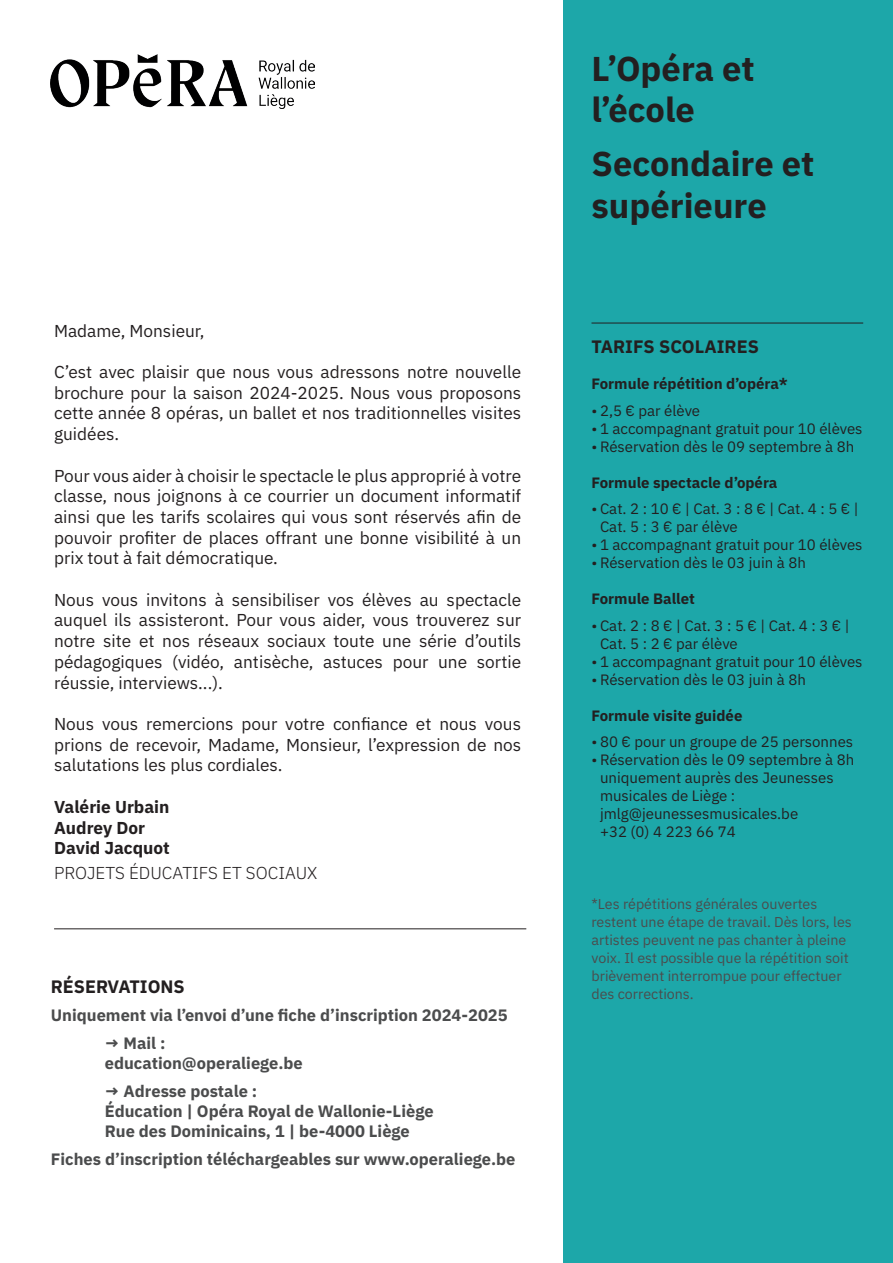
<style>
.page{position:relative;width:893px;height:1263px;background:#fff}
.page>*{position:absolute;margin:0;border:0;box-sizing:border-box;transform-origin:0 0}
.t1{font:700 34.5px/41.4px "IBM Plex Sans";color:#231f20}
.t2{font:700 18px "IBM Plex Sans";color:#231f20}
.t3{font:17.25px/20.7px "IBM Plex Sans";color:#231f20;text-align:justify}
.t4{font:700 17.25px/20.7px "IBM Plex Sans";color:#231f20}
.t5{font:300 17.25px "IBM Plex Sans";color:#231f20}
.t6{font:700 16.5px/19.8px "IBM Plex Sans";color:#4b4c4d}
.t7{font:15px/18px "IBM Plex Sans";color:#231f20}
.t8{font:700 15px "IBM Plex Sans";color:#231f20}
.t9{font:14.25px/18px "IBM Plex Sans";color:#4b4c4d}
</style>
<div class="page">
<div style="left:563px;top:0;width:330px;height:1263px;background:#1da7a9"></div>
<img style="left:51px;top:54px;width:263px;height:54px">
<hr style="left:54px;top:928px;width:472px;height:1px;background:#231f20">
<hr style="left:591px;top:323px;width:272px;height:1px;background:#231f20">
<p class="t3" style="left:54px;top:319px;width:152px">Madame, Monsieur,</p>
<p class="t3" style="left:54px;top:360px;width:469px">C’est avec plaisir que nous vous adressons notre nouvelle brochure pour la saison 2024-2025. Nous vous proposons cette année 8 opéras, un ballet et nos traditionnelles visites guidées.</p>
<p class="t3" style="left:54px;top:464px;width:469px">Pour vous aider à choisir le spectacle le plus approprié à votre classe, nous joignons à ce courrier un document informatif ainsi que les tarifs scolaires qui vous sont réservés afin de pouvoir profiter de places offrant une bonne visibilité à un prix tout à fait démocratique.</p>
<p class="t3" style="left:54px;top:588px;width:469px">Nous vous invitons à sensibiliser vos élèves au spectacle auquel ils assisteront. Pour vous aider, vous trouverez sur notre site et nos réseaux sociaux toute une série d’outils pédagogiques (vidéo, antisèche, astuces pour une sortie réussie, interviews...).</p>
<p class="t3" style="left:54px;top:712px;width:469px">Nous vous remercions pour votre confiance et nous vous prions de recevoir, Madame, Monsieur, l’expression de nos salutations les plus cordiales.</p>
<p class="t4" style="left:54px;top:795px;width:117px">Valérie Urbain<br>Audrey Dor<br>David Jacquot</p>
<p class="t5" style="left:54px;top:860px;width:265px">PROJETS ÉDUCATIFS ET SOCIAUX</p>
<p class="t2" style="left:51px;top:972px;width:136px">RÉSERVATIONS</p>
<p class="t6" style="left:51px;top:1004px;width:458px">Uniquement via l’envoi d’une fiche d’inscription 2024-2025</p>
<p class="t6" style="left:105px;top:1032px;width:199px">→ Mail : education@operaliege.be</p>
<p class="t6" style="left:105px;top:1080px;width:330px">→ Adresse postale :<br>Éducation | Opéra Royal de Wallonie-Liège<br>Rue des Dominicains, 1 | be-4000 Liège</p>
<p class="t6" style="left:51px;top:1148px;width:466px">Fiches d’inscription téléchargeables sur www.operaliege.be</p>
<h1 class="t1" style="left:591px;top:45px;width:165px">L’Opéra et l’école</h1>
<h1 class="t1" style="left:591px;top:141px;width:224px">Secondaire et supérieure</h1>
<p class="t2" style="left:591px;top:332px;width:169px">TARIFS SCOLAIRES</p>
<p class="t8" style="left:591px;top:372px;width:198px">Formule répétition d’opéra*</p>
<p class="t7" style="left:591px;top:400px;width:110px">• 2,5 € par élève</p>
<p class="t7" style="left:591px;top:418px;width:273px">• 1 accompagnant gratuit pour 10 élèves</p>
<p class="t7" style="left:591px;top:436px;width:264px">• Réservation dès le 09 septembre à 8h</p>
<p class="t8" style="left:591px;top:470px;width:187px">Formule spectacle d’opéra</p>
<p class="t7" style="left:600px;top:499px;width:260px;text-indent:-9px">• Cat. 2 : 10 € | Cat. 3 : 8 € | Cat. 4 : 5 € |<br>Cat. 5 : 3 € par élève</p>
<p class="t7" style="left:591px;top:535px;width:273px">• 1 accompagnant gratuit pour 10 élèves</p>
<p class="t7" style="left:591px;top:553px;width:216px">• Réservation dès le 03 juin à 8h</p>
<p class="t8" style="left:591px;top:587px;width:105px">Formule Ballet</p>
<p class="t7" style="left:600px;top:615px;width:251px;text-indent:-9px">• Cat. 2 : 8 € | Cat. 3 : 5 € | Cat. 4 : 3 € |<br>Cat. 5 : 2 € par élève</p>
<p class="t7" style="left:591px;top:651px;width:273px">• 1 accompagnant gratuit pour 10 élèves</p>
<p class="t7" style="left:591px;top:669px;width:216px">• Réservation dès le 03 juin à 8h</p>
<p class="t8" style="left:591px;top:703px;width:152px">Formule visite guidée</p>
<p class="t7" style="left:591px;top:732px;width:263px">• 80 € pour un groupe de 25 personnes</p>
<p class="t7" style="left:600px;top:750px;width:256px;text-indent:-9px">• Réservation dès le 09 septembre à 8h uniquement auprès des Jeunesses musicales de Liège : jmlg@jeunessesmusicales.be<br>+32 (0) 4 223 66 74</p>
<p class="t9" style="left:591px;top:894px;width:262px">*Les répétitions générales ouvertes restent une étape de travail. Dès lors, les artistes peuvent ne pas chanter à pleine voix. Il est possible que la répétition soit brièvement interrompue pour effectuer des corrections.</p>
</div>
